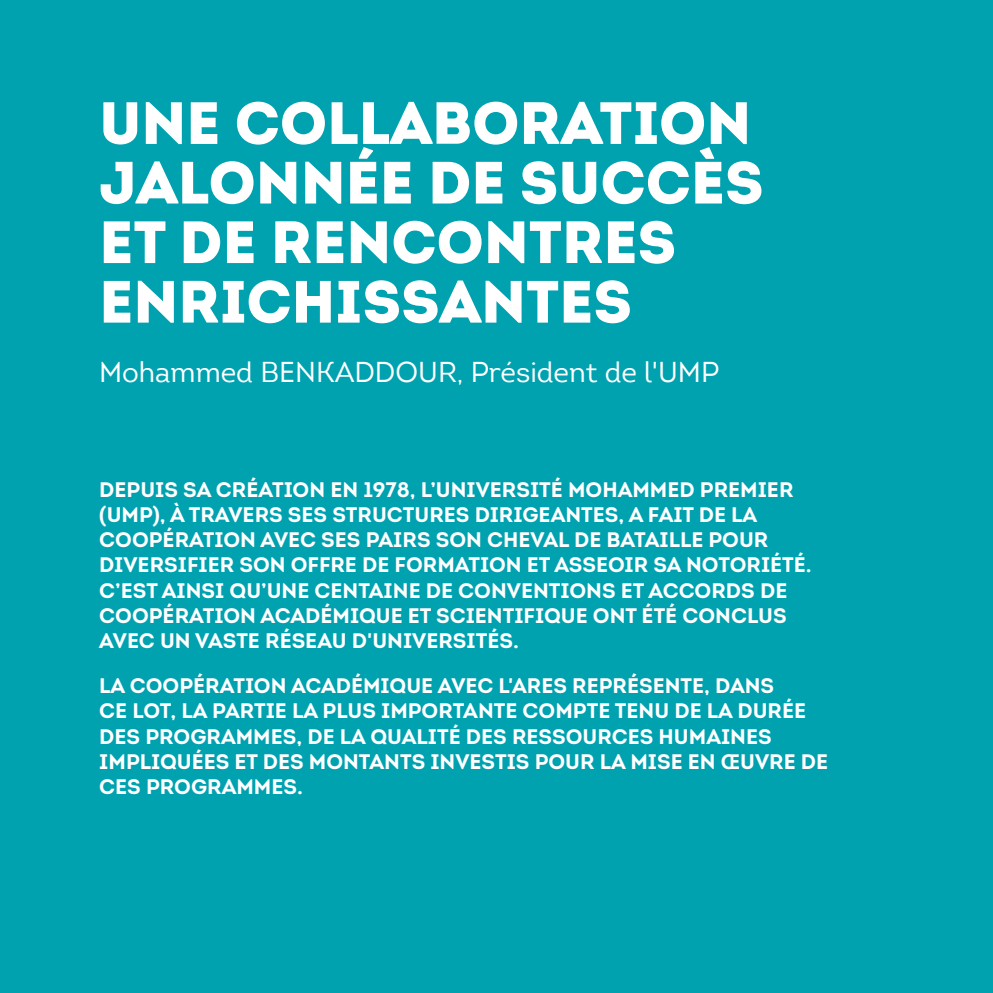
<style>
.page{position:relative;width:993px;height:993px;background:#fff}
.page>*{position:absolute;margin:0;border:0;box-sizing:border-box;transform-origin:0 0}
.t1{font:59.5px/59.5px "Intro Black Caps";color:#fff}
.t2{font:28px "Intro";color:#fff}
.t3{font:21px/25.2px "Intro Bold Caps";color:#fff}
</style>
<div class="page">
<div style="left:0;top:0;width:992px;height:992px;background:#00a2b0"></div>
<h1 class="t1" style="left:99px;top:92px;width:665px">UNE COLLABORATION<br>JALONNÉE DE SUCCÈS<br>ET DE RENCONTRES<br>ENRICHISSANTES</h1>
<h2 class="t2" style="left:99px;top:355px;width:621px">Mohammed BENKADDOUR, Président de l'UMP</h2>
<p class="t3" style="left:99px;top:476px;width:713px">DEPUIS SA CRÉATION EN 1978, L’UNIVERSITÉ MOHAMMED PREMIER (UMP), À TRAVERS SES STRUCTURES DIRIGEANTES, A FAIT DE LA COOPÉRATION AVEC SES PAIRS SON CHEVAL DE BATAILLE POUR DIVERSIFIER SON OFFRE DE FORMATION ET ASSEOIR SA NOTORIÉTÉ.<br>C’EST AINSI QU’UNE CENTAINE DE CONVENTIONS ET ACCORDS DE COOPÉRATION ACADÉMIQUE ET SCIENTIFIQUE ONT ÉTÉ CONCLUS AVEC UN VASTE RÉSEAU D'UNIVERSITÉS.</p>
<p class="t3" style="left:99px;top:672px;width:730px">LA COOPÉRATION ACADÉMIQUE AVEC L'ARES REPRÉSENTE, DANS<br>CE LOT, LA PARTIE LA PLUS IMPORTANTE COMPTE TENU DE LA DURÉE DES PROGRAMMES, DE LA QUALITÉ DES RESSOURCES HUMAINES IMPLIQUÉES ET DES MONTANTS INVESTIS POUR LA MISE EN ŒUVRE DE CES PROGRAMMES.</p>
</div>
